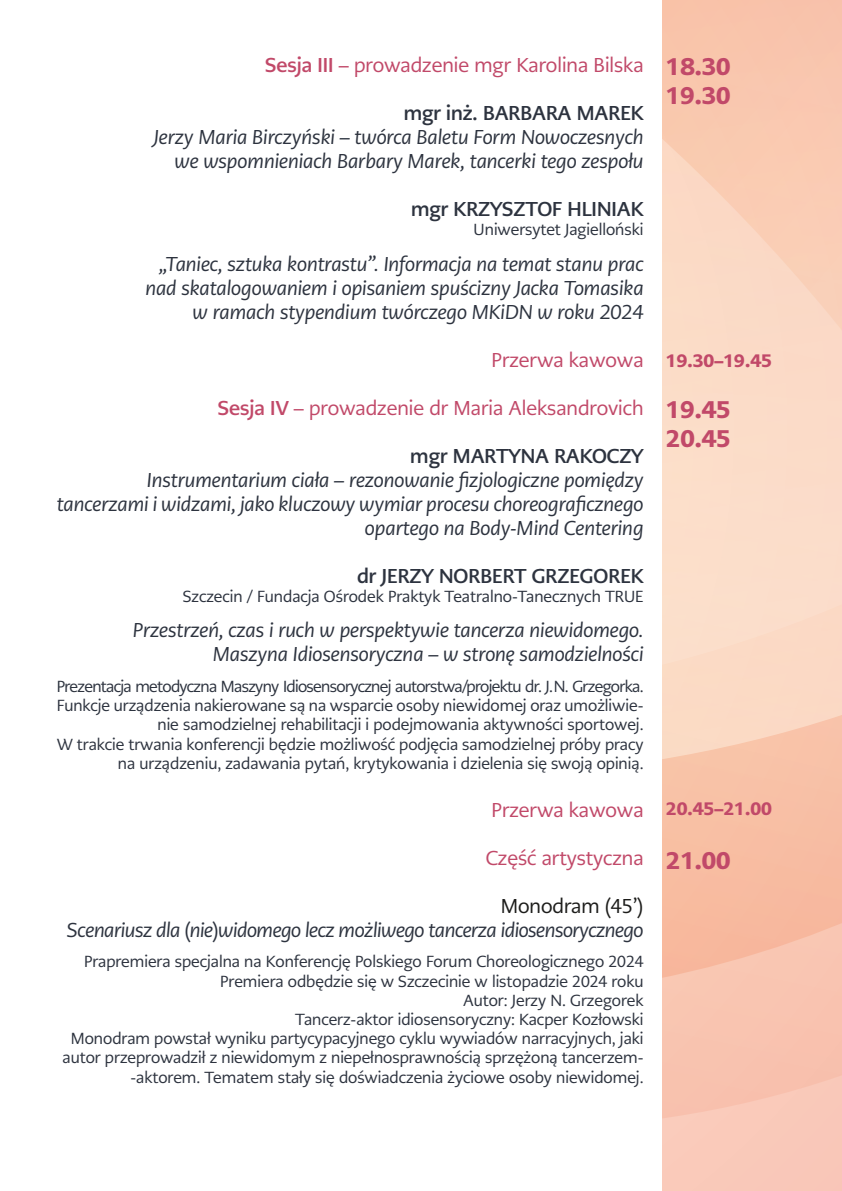
<style>
.page{position:relative;width:842px;height:1191px;background:#fff}
.page>*{position:absolute;margin:0;border:0;box-sizing:border-box;transform-origin:0 0}
.t1{font:900 24px "PMN Caecilia Sans Text";color:#c14969}
.Tytuł{font:italic 20px/24px "PMN Caecilia Sans Head";color:#2d333f;text-align:right}
.t2{font:20px "PMN Caecilia Sans Head";color:#c14969}
.Nazwisko{font:700 20px "PMN Caecilia Sans Head";color:#2d333f}
.Tytuł-2{font:italic 20px "PMN Caecilia Sans Head";letter-spacing:-.02em;color:#2d333f}
.t3{font:20px "PMN Caecilia Sans Head";color:#1d1d1b}
.t4{font:900 18px "PMN Caecilia Sans Text";color:#c14969}
.Afiliacja{font:16px/19.2px "PMN Caecilia Sans Head";color:#2d333f;text-align:right}
.s1{font-weight:700}
.s2{font-style:normal}
</style>
<div class="page">
<div style="left:662px;top:0;width:180px;height:1191px;background:#f9c7b9"></div>
<svg style="left:662px;top:1028px;width:180px;height:90px"></svg>
<svg style="left:662px;top:845px;width:180px;height:133px"></svg>
<svg style="left:662px;top:0;width:180px;height:845px"></svg>
<p class="t2" style="left:265px;top:52px;width:380px"><span class="s1">Sesja III</span> – prowadzenie mgr Karolina Bilska</p>
<p class="Nazwisko" style="left:404px;top:100px;width:241px">mgr inż. BARBARA MAREK</p>
<p class="Tytuł" style="left:154px;top:125px;width:491px">Jerzy Maria Birczyński – twórca Baletu Form Nowoczesnych</p>
<p class="Tytuł" style="left:175px;top:149px;width:470px">we wspomnieniach Barbary Marek, tancerki tego zespołu</p>
<p class="Nazwisko" style="left:411px;top:196px;width:234px">mgr KRZYSZTOF HLINIAK</p>
<p class="Afiliacja" style="left:474px;top:220px;width:171px">Uniwersytet Jagielloński</p>
<p class="Tytuł" style="left:159px;top:252px;width:486px">„Taniec, sztuka kontrastu”. Informacja na temat stanu prac</p>
<p class="Tytuł" style="left:145px;top:276px;width:500px">nad skatalogowaniem i opisaniem spuścizny Jacka Tomasika</p>
<p class="Tytuł" style="left:193px;top:300px;width:452px">w ramach stypendium twórczego MKiDN w roku 2024</p>
<p class="t2" style="left:492px;top:347px;width:153px">Przerwa kawowa</p>
<p class="t2" style="left:218px;top:395px;width:427px"><span class="s1">Sesja IV</span> – prowadzenie dr Maria Aleksandrovich</p>
<p class="Nazwisko" style="left:410px;top:442px;width:235px">mgr MARTYNA RAKOCZY</p>
<p class="Tytuł" style="left:147px;top:468px;width:498px">Instrumentarium ciała – rezonowanie fizjologiczne pomiędzy</p>
<p class="Tytuł" style="left:57px;top:492px;width:588px">tancerzami i widzami, jako kluczowy wymiar procesu choreograficznego opartego na Body-Mind Centering</p>
<p class="Nazwisko" style="left:357px;top:562px;width:288px">dr JERZY NORBERT GRZEGOREK</p>
<p class="Afiliacja" style="left:183px;top:587px;width:462px">Szczecin / Fundacja Ośrodek Praktyk Teatralno-Tanecznych TRUE</p>
<p class="Tytuł" style="left:133px;top:618px;width:512px">Przestrzeń, czas i ruch w perspektywie tancerza niewidomego.</p>
<p class="Tytuł" style="left:213px;top:642px;width:432px">Maszyna Idiosensoryczna – w stronę samodzielności</p>
<p class="Afiliacja" style="left:57px;top:676px;width:588px">Prezentacja metodyczna Maszyny Idiosensorycznej autorstwa/projektu dr. J.N. Grzegorka.<br>Funkcje urządzenia nakierowane są na wsparcie osoby niewidomej oraz umożliwie&shy;nie samodzielnej rehabilitacji i podejmowania aktywności sportowej.</p>
<p class="Afiliacja" style="left:57px;top:734px;width:588px">W trakcie trwania konferencji będzie możliwość podjęcia samodzielnej próby pracy na urządzeniu, zadawania pytań, krytykowania i dzielenia się swoją opinią.</p>
<p class="t2" style="left:492px;top:797px;width:153px">Przerwa kawowa</p>
<p class="t2" style="left:486px;top:845px;width:159px">Część artystyczna</p>
<p class="t3" style="left:501px;top:893px;width:144px">Monodram (45’)</p>
<p class="Tytuł-2" style="left:67px;top:917px;width:578px">Scenariusz dla <span class="s2">(</span>nie<span class="s2">)</span>widomego lecz możliwego tancerza idiosensorycznego</p>
<p class="Afiliacja" style="left:84px;top:952px;width:561px">Prapremiera specjalna na Konferencję Polskiego Forum Choreologicznego 2024</p>
<p class="Afiliacja" style="left:220px;top:971px;width:425px">Premiera odbędzie się w Szczecinie w listopadzie 2024 roku</p>
<p class="Afiliacja" style="left:463px;top:990px;width:182px">Autor: Jerzy N. Grzegorek</p>
<p class="Afiliacja" style="left:295px;top:1009px;width:350px">Tancerz-aktor idiosensoryczny: Kacper Kozłowski</p>
<p class="Afiliacja" style="left:63px;top:1029px;width:582px">Monodram powstał wyniku partycypacyjnego cyklu wywiadów narracyjnych, jaki autor przeprowadził z niewidomym z niepełnosprawnością sprzężoną tancerzem--aktorem. Tematem stały się doświadczenia życiowe osoby niewidomej.</p>
<p class="t1" style="left:666px;top:50px;width:66px">18.30</p>
<p class="t1" style="left:666px;top:79px;width:66px">19.30</p>
<p class="t4" style="left:666px;top:348px;width:108px">19.30–19.45</p>
<p class="t1" style="left:666px;top:393px;width:66px">19.45</p>
<p class="t1" style="left:666px;top:422px;width:66px">20.45</p>
<p class="t4" style="left:666px;top:796px;width:108px">20.45–21.00</p>
<p class="t1" style="left:666px;top:844px;width:66px">21.00</p>
</div>
